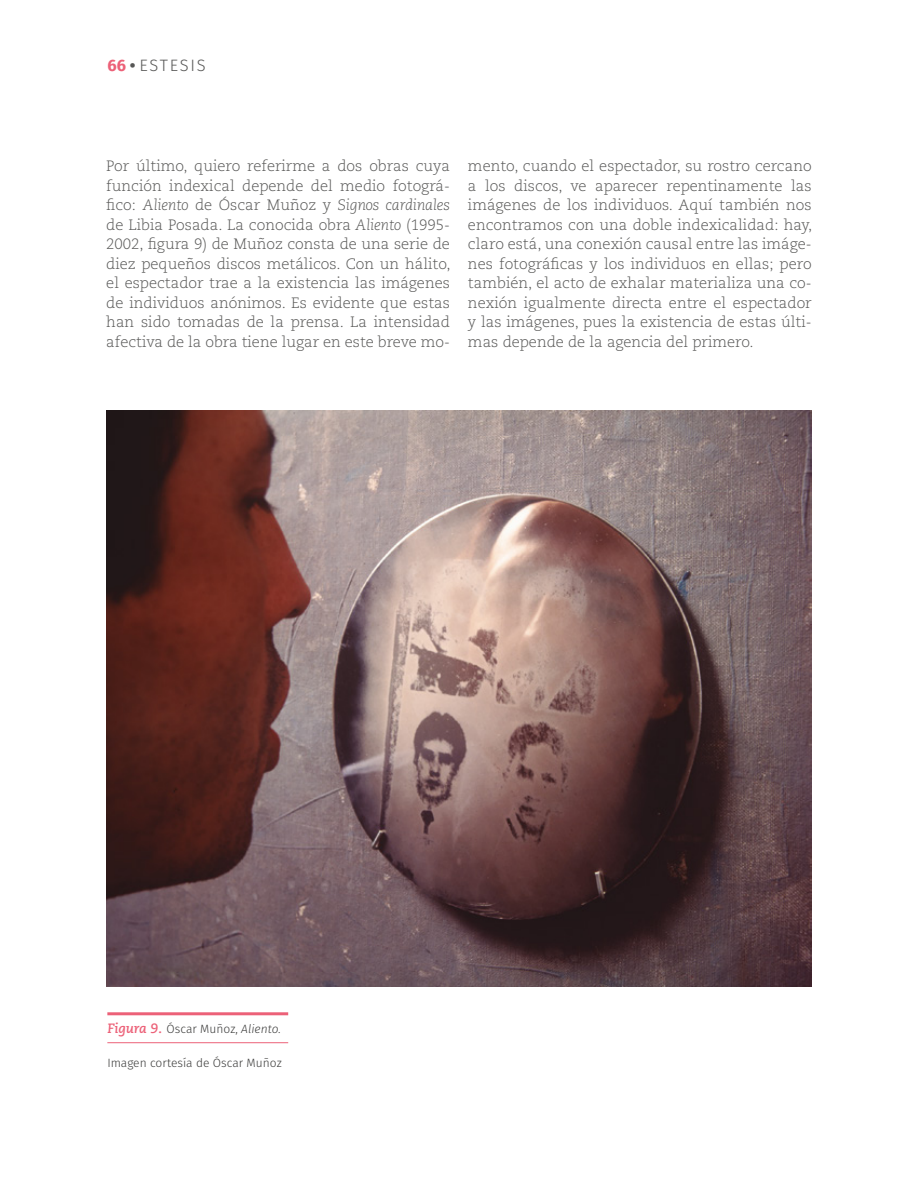
<style>
.page{position:relative;width:918px;height:1188px;background:#fff}
.page>*{position:absolute;margin:0;border:0;box-sizing:border-box;transform-origin:0 0}
.t1{font:300 16.5px "Fira Sans";letter-spacing:.1em;color:#575756}
.t2{font:300 15px/19.5px "Caecilia LT Std";color:#575756;text-align:justify}
.t3{font:300 12px "Fira Sans";color:#3c3c3b}
.s1{font-weight:700;color:#ec6178}
.s2{font-weight:700}
.s3{font-style:italic}
.s4{font-family:"Caecilia LT Std";font-weight:700;font-style:italic;font-size:13.5px;color:#ec6178}
</style>
<div class="page">
<img style="left:106px;top:411px;width:706px;height:576px">
<hr style="left:107px;top:1012px;width:181px;height:3px;background:#ec6178">
<hr style="left:107px;top:1042px;width:181px;height:1px;background:#ec6178">
<p class="t1" style="left:107px;top:53px;width:100px"><span class="s1">66</span> <span class="s2">•</span> ESTESIS</p>
<p class="t2" style="left:106px;top:156px;width:346px">Por último, quiero referirme a dos obras cuya función indexical depende del medio fotográ&shy;fico: <span class="s3">Aliento</span> de Óscar Muñoz y <span class="s3">Signos cardinales </span>de Libia Posada. La conocida obra <span class="s3">Aliento</span> (1995- 2002, figura 9) de Muñoz consta de una serie de diez pequeños discos metálicos. Con un hálito, el espectador trae a la existencia las imágenes de individuos anónimos. Es evidente que estas han sido tomadas de la prensa. La intensidad afectiva de la obra tiene lugar en este breve mo-</p>
<p class="t2" style="left:468px;top:156px;width:346px">mento, cuando el espectador, su rostro cercano a los discos, ve aparecer repentinamente las imágenes de los individuos. Aquí también nos encontramos con una doble indexicalidad: hay, claro está, una conexión causal entre las imáge&shy;nes fotográficas y los individuos en ellas; pero también, el acto de exhalar materializa una co&shy;nexión igualmente directa entre el espectador y las imágenes, pues la existencia de estas últi&shy;mas depende de la agencia del primero.</p>
<p class="t3" style="left:107px;top:1021px;width:175px"><span class="s4">Figura 9.</span> Óscar Muñoz, <span class="s3">Aliento.</span></p>
<p class="t3" style="left:107px;top:1055px;width:176px">Imagen cortesía de Óscar Muñoz</p>
</div>
